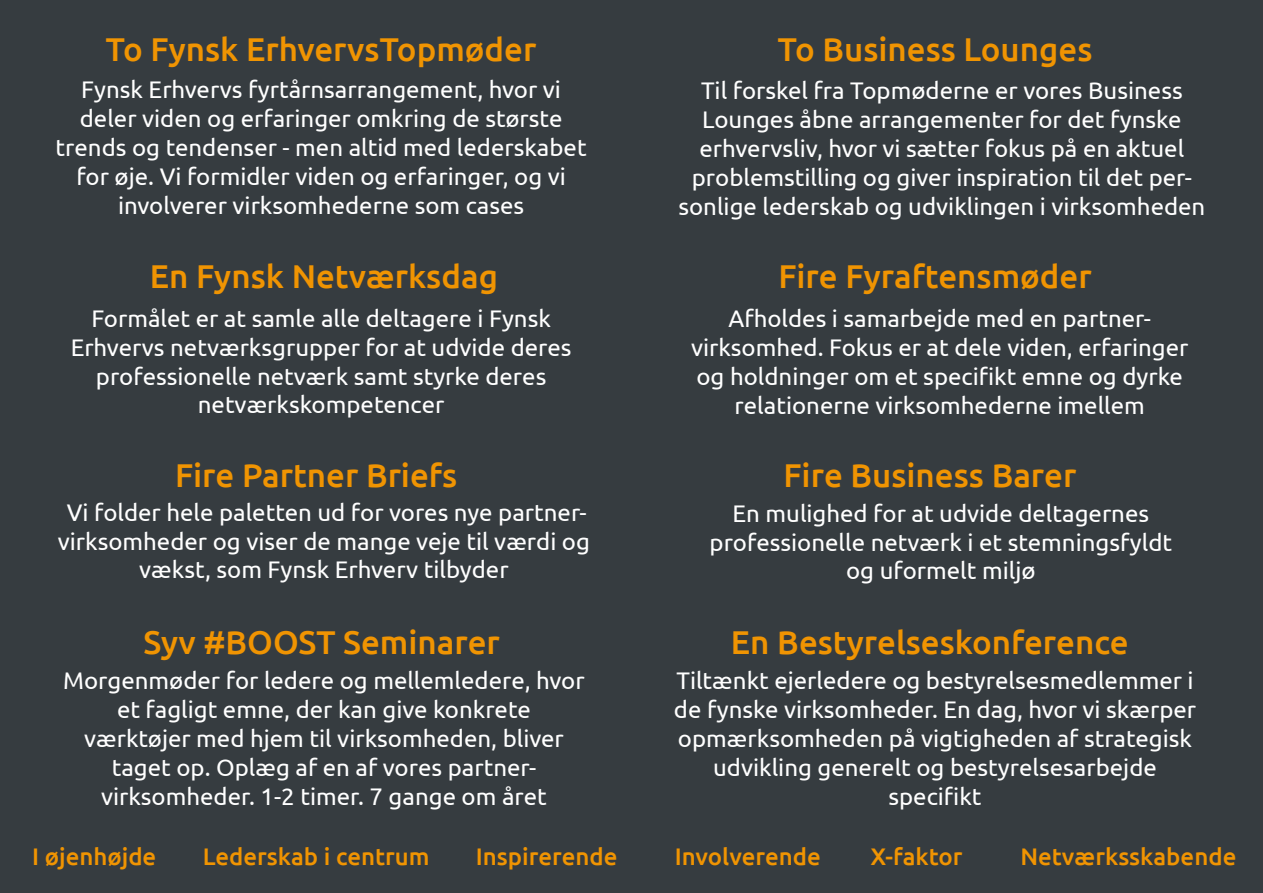
<style>
.page{position:relative;width:1263px;height:893px;background:#363c40}
.page>*{position:absolute;margin:0;border:0;box-sizing:border-box;transform-origin:0 0}
.t1{font:500 33px "Ubuntu";color:#f09402}
.t2{font:24px/28.8px "Ubuntu";color:#fff;text-align:center}
.t3{font:500 24px "Ubuntu";color:#f09402}
</style>
<div class="page">
<h1 class="t1" style="left:106px;top:29px;width:432px">To Fynsk ErhvervsTopmøder</h1>
<p class="t2" style="left:56px;top:75px;width:533px">Fynsk Erhvervs fyrtårnsarrangement, hvor vi deler viden og erfaringer omkring de største trends og tendenser - men altid med lederskabet for øje. Vi formidler viden og erfaringer, og vi involverer virksomhederne som cases</p>
<h1 class="t1" style="left:150px;top:255px;width:350px">En Fynsk Netværksdag</h1>
<p class="t2" style="left:71px;top:303px;width:502px">Formålet er at samle alle deltagere i Fynsk Erhvervs netværksgrupper for at udvide deres professionelle netværk samt styrke deres netværkskompetencer</p>
<h1 class="t1" style="left:175px;top:454px;width:284px">Fire Partner Briefs</h1>
<p class="t2" style="left:58px;top:497px;width:534px">Vi folder hele paletten ud for vores nye partner&shy;virksomheder og viser de mange veje til værdi og vækst, som Fynsk Erhverv tilbyder</p>
<h1 class="t1" style="left:143px;top:621px;width:358px">Syv #BOOST Seminarer</h1>
<p class="t2" style="left:63px;top:666px;width:523px">Morgenmøder for ledere og mellemledere, hvor et fagligt emne, der kan give konkrete værktøjer med hjem til virksomheden, bliver taget op. Oplæg af en af vores partner&shy;virksomheder. 1-2 timer. 7 gange om året</p>
<h1 class="t1" style="left:778px;top:29px;width:316px">To Business Lounges</h1>
<p class="t2" style="left:678px;top:76px;width:528px">Til forskel fra Topmøderne er vores Business Lounges åbne arrangementer for det fynske erhvervsliv, hvor vi sætter fokus på en aktuel problemstilling og giver inspiration til det per&shy;sonlige lederskab og udviklingen i virksomheden</p>
<h1 class="t1" style="left:778px;top:255px;width:315px">Fire Fyraftensmøder</h1>
<p class="t2" style="left:691px;top:304px;width:499px">Afholdes i samarbejde med en partner&shy;virksomhed. Fokus er at dele viden, erfaringer og holdninger om et specifikt emne og dyrke relationerne virksomhederne imellem</p>
<h1 class="t1" style="left:783px;top:454px;width:294px">Fire Business Barer</h1>
<p class="t2" style="left:709px;top:498px;width:464px">En mulighed for at udvide deltagernes professionelle netværk i et stemningsfyldt og uformelt miljø</p>
<h1 class="t1" style="left:731px;top:621px;width:399px">En Bestyrelseskonference</h1>
<p class="t2" style="left:674px;top:666px;width:524px">Tiltænkt ejerledere og bestyrelsesmedlemmer i de fynske virksomheder. En dag, hvor vi skærper opmærksomheden på vigtigheden af strategisk udvikling generelt og bestyrelsesarbejde specifikt</p>
<p class="t3" style="left:32px;top:842px;width:126px">I øjenhøjde</p>
<p class="t3" style="left:203px;top:842px;width:228px">Lederskab i centrum</p>
<p class="t3" style="left:476px;top:842px;width:143px">Inspirerende</p>
<p class="t3" style="left:675px;top:842px;width:147px">Involverende</p>
<p class="t3" style="left:870px;top:842px;width:94px">X-faktor</p>
<p class="t3" style="left:1020px;top:842px;width:217px">Netværksskabende</p>
</div>
